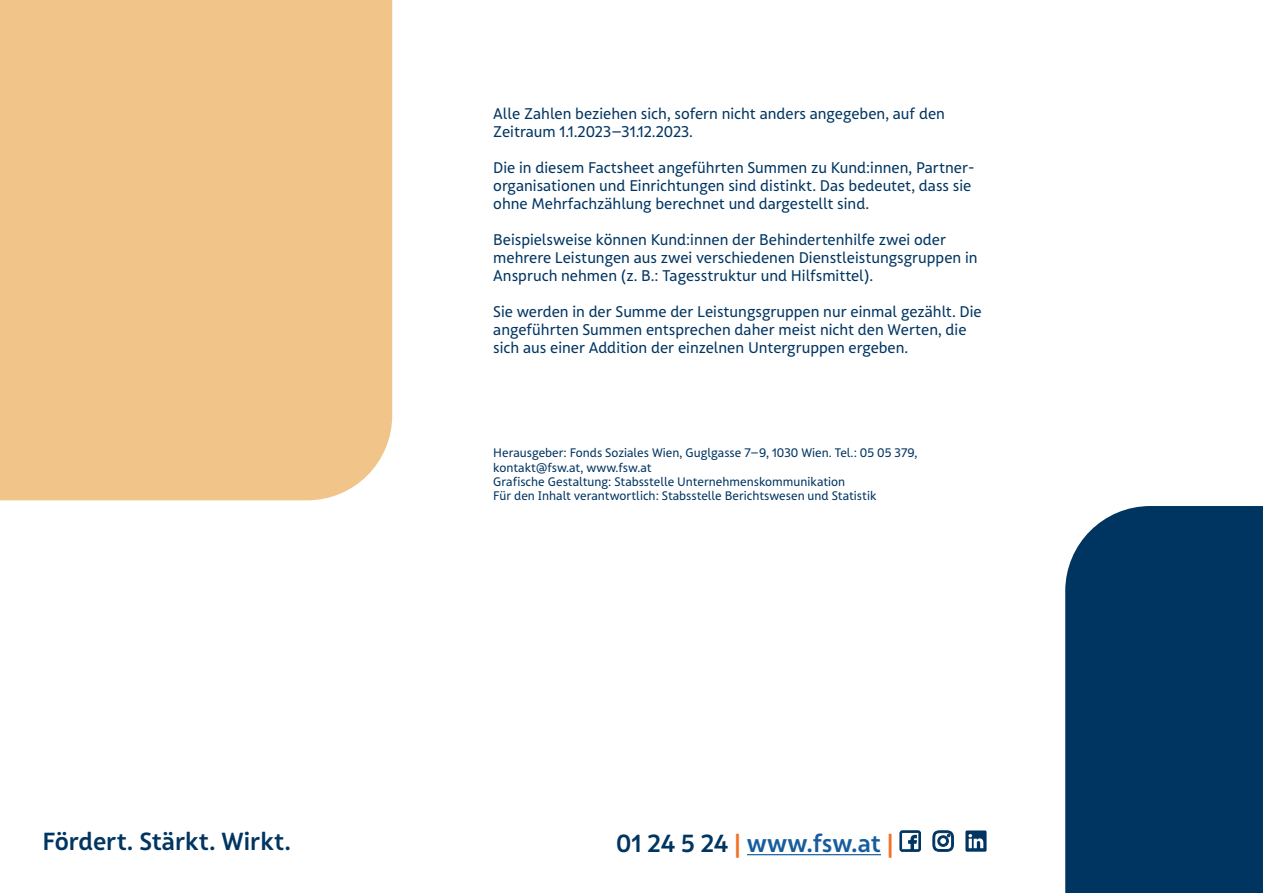
<style>
.page{position:relative;width:1263px;height:893px;background:#fff}
.page>*{position:absolute;margin:0;border:0;box-sizing:border-box;transform-origin:0 0}
.t1{font:600 24px "FSW Sans Pro";color:#003562}
.t2{font:600 24px "FSW Sans Pro";letter-spacing:-.005em;color:#175d9e}
.Legende{font:15px/18px "FSW Sans Pro";color:#003562}
.Fließtext{font:12px "FSW Sans Pro";color:#003562}
.s1{color:#003562}
.s2{color:#f37022}
</style>
<div class="page">
<div style="left:1065px;top:506px;width:198px;height:387px;background:#003562"></div>
<div style="left:0;top:0;width:392px;height:500px;background:#f1c48a"></div>
<hr style="left:747px;top:854px;width:134px;height:1px;background:#175d9e">
<svg style="left:899px;top:830px;width:22px;height:22px"></svg>
<svg style="left:932px;top:830px;width:22px;height:22px"></svg>
<svg style="left:965px;top:830px;width:21px;height:22px"></svg>
<p class="Legende" style="left:493px;top:104px;width:453px">Alle Zahlen beziehen sich, sofern nicht anders angegeben, auf den</p>
<p class="Legende" style="left:493px;top:122px;width:201px">Zeitraum 1.1.2023–31.12.2023.</p>
<p class="Legende" style="left:493px;top:158px;width:483px">Die in diesem Factsheet angeführten Summen zu Kund:innen, Partner&shy;organisationen und Einrichtungen sind distinkt. Das bedeutet, dass sie ohne Mehrfachzählung berechnet und dargestellt sind.</p>
<p class="Legende" style="left:493px;top:230px;width:486px">Beispielsweise können Kund:innen der Behindertenhilfe zwei oder mehrere Leistungen aus zwei verschiedenen Dienstleistungsgruppen in<br>Anspruch nehmen (z. B.: Tagesstruktur und Hilfsmittel).</p>
<p class="Legende" style="left:493px;top:302px;width:490px">Sie werden in der Summe der Leistungsgruppen nur einmal gezählt. Die angeführten Summen entsprechen daher meist nicht den Werten, die sich aus einer Addition der einzelnen Untergruppen ergeben.</p>
<p class="Fließtext" style="left:493px;top:446px;width:426px">Herausgeber: Fonds Soziales Wien, Guglgasse 7–9, 1030 Wien. Tel.: 05 05 379,</p>
<p class="Fließtext" style="left:493px;top:460px;width:160px">kontakt@fsw.at, www.fsw.at</p>
<p class="Fließtext" style="left:493px;top:474px;width:353px">Grafische Gestaltung: Stabsstelle Unternehmenskommunikation</p>
<p class="Fließtext" style="left:493px;top:489px;width:385px">Für den Inhalt verantwortlich: Stabsstelle Berichtswesen und Statistik</p>
<p class="t1" style="left:43px;top:827px;width:250px">Fördert. Stärkt. Wirkt.</p>
<p class="t2" style="left:616px;top:828px;width:279px"><span class="s1">01 24 5 24</span> <span class="s2">|</span> www.fsw.at <span class="s2">|</span></p>
</div>
